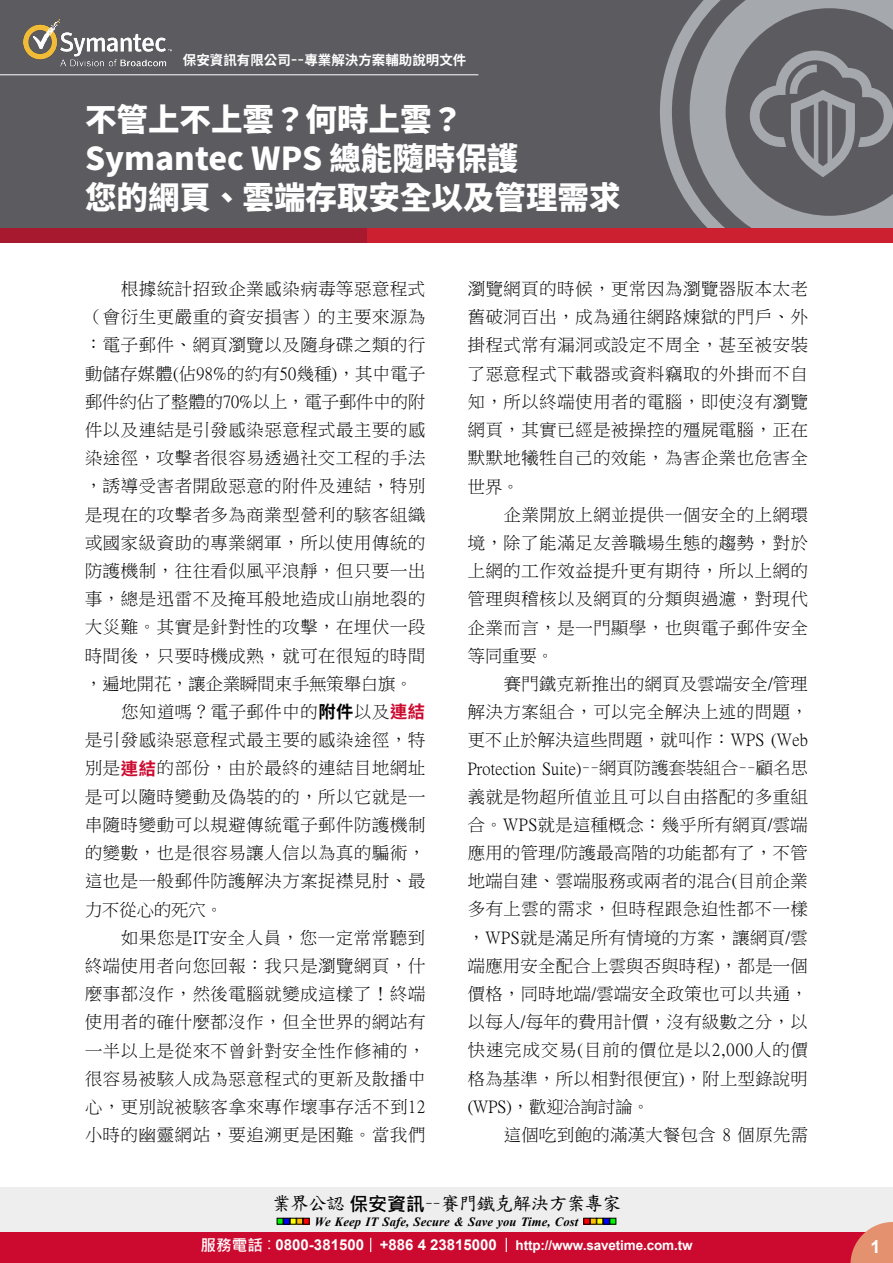
<style>
.page{position:relative;width:893px;height:1263px;background:#fff}
.page>*{position:absolute;margin:0;border:0;box-sizing:border-box;transform-origin:0 0}
.t1{font:800 31.5px/39px "Source Han Sans TW";color:#fff}
.t2{font:18.9px "DF Kai Shu SB Estd BF";letter-spacing:-.05em;color:#000}
.t3{font:700 18px "Arial";color:#fff}
.t4{font:17.25px/28.2px "P Ming Li U";letter-spacing:.04em;color:#000;text-align:justify}
.t5{font:17.25px "P Ming Li U";color:#000}
.t6{font:17.25px "P Ming Li U";letter-spacing:.02em;color:#000}
.t7{font:700 13.5px "Arial";letter-spacing:-.01em;color:#fff}
.t8{font:700 13.5px "Source Han Sans TW";color:#fff}
.t9{font:italic 700 12.6px "Times New Roman";letter-spacing:.005em;color:#000}
.s1{font-family:"Source Han Sans TW";font-weight:700}
.s2{font-family:"Source Han Sans TW";font-weight:700;color:#cc0a2f}
.s3{font-family:"Microsoft Jheng Hei";font-weight:700}
.s4{font-family:"Microsoft Jheng Hei";font-size:15.6px}
.s5{font-family:"Microsoft Jheng Hei";font-weight:400;font-size:15.6px}
.s6{font-size:15px}
</style>
<div class="page">
<div style="left:0;top:1187px;width:893px;height:49px;background:#eee"></div>
<svg style="left:277px;top:1218px;width:32px;height:6px"></svg>
<svg style="left:584px;top:1218px;width:32px;height:6px"></svg>
<div style="left:0;top:1232px;width:893px;height:31px;background:#cc0a2f"></div>
<svg style="left:850px;top:1222px;width:43px;height:41px"></svg>
<svg style="left:370px;top:1238px;width:1px;height:14px"></svg>
<svg style="left:506px;top:1238px;width:1px;height:14px"></svg>
<div style="left:0;top:0;width:893px;height:228px;background:#5c5b60"></div>
<svg style="left:660px;top:17px;width:30px;height:226px"></svg>
<svg style="left:690px;top:0;width:203px;height:243px"></svg>
<div style="left:696px;top:228px;width:197px;height:61px;background:#fff"></div>
<div style="left:0;top:228px;width:406px;height:14px;background:#a6192e"></div>
<div style="left:367px;top:228px;width:526px;height:14px;background:#cc2031"></div>
<hr style="left:0;top:74px;width:478px;height:1px;background:#fff">
<img style="left:23px;top:20px;width:148px;height:47px">
<svg style="left:750px;top:51px;width:143px;height:126px"></svg>
<p class="t8" style="left:183px;top:52px;width:285px">保安資訊有限公司－－專業解決方案輔助說明文件</p>
<h1 class="t1" style="left:85px;top:101px;width:537px">不管上不上雲？何時上雲？<br>Symantec WPS 總能隨時保護<br>您的網頁、雲端存取安全以及管理需求</h1>
<p class="t4" style="left:121px;top:275px;width:306px">根據統計招致企業感染病毒等惡意程式</p>
<p class="t4" style="left:85px;top:303px;width:342px">（會衍生更嚴重的資安損害）的主要來源為</p>
<p class="t4" style="left:85px;top:331px;width:342px">：電子郵件、網頁瀏覽以及隨身碟之類的行</p>
<p class="t6" style="left:85px;top:365px;width:342px">動儲存媒體(佔98%的約有50幾種)，其中電子</p>
<p class="t5" style="left:85px;top:393px;width:342px">郵件約佔了整體的70%以上，電子郵件中的附</p>
<p class="t4" style="left:85px;top:416px;width:342px">件以及連結是引發感染惡意程式最主要的感</p>
<p class="t4" style="left:85px;top:444px;width:342px">染途徑，攻擊者很容易透過社交工程的手法</p>
<p class="t4" style="left:85px;top:472px;width:342px">，誘導受害者開啟惡意的附件及連結，特別</p>
<p class="t4" style="left:85px;top:500px;width:342px">是現在的攻擊者多為商業型營利的駭客組織</p>
<p class="t4" style="left:85px;top:528px;width:342px">或國家級資助的專業網軍，所以使用傳統的</p>
<p class="t4" style="left:85px;top:557px;width:342px">防護機制，往往看似風平浪靜，但只要一出</p>
<p class="t4" style="left:85px;top:585px;width:342px">事，總是迅雷不及掩耳般地造成山崩地裂的</p>
<p class="t4" style="left:85px;top:613px;width:342px">大災難。其實是針對性的攻擊，在埋伏一段</p>
<p class="t4" style="left:85px;top:641px;width:342px">時間後，只要時機成熟，就可在很短的時間</p>
<p class="t5" style="left:85px;top:675px;width:329px">，遍地開花，讓企業瞬間束手無策舉白旗。</p>
<p class="t4" style="left:121px;top:698px;width:306px">您知道嗎？電子郵件中的<span class="s1">附件</span>以及<span class="s2">連結</span></p>
<p class="t4" style="left:85px;top:726px;width:342px">是引發感染惡意程式最主要的感染途徑，特</p>
<p class="t4" style="left:85px;top:754px;width:342px">別是<span class="s2">連結</span>的部份，由於最終的連結目地網址</p>
<p class="t4" style="left:85px;top:782px;width:342px">是可以隨時變動及偽裝的的，所以它就是一</p>
<p class="t4" style="left:85px;top:810px;width:342px">串隨時變動可以規避傳統電子郵件防護機制</p>
<p class="t4" style="left:85px;top:839px;width:342px">的變數，也是很容易讓人信以為真的騙術，</p>
<p class="t4" style="left:85px;top:867px;width:342px">這也是一般郵件防護解決方案捉襟見肘、最</p>
<p class="t5" style="left:85px;top:901px;width:140px">力不從心的死穴。</p>
<p class="t4" style="left:121px;top:923px;width:305px">如果您是IT安全人員，您一定常常聽到</p>
<p class="t4" style="left:85px;top:952px;width:342px">終端使用者向您回報：我只是瀏覽網頁，什</p>
<p class="t4" style="left:85px;top:980px;width:342px">麼事都沒作，然後電腦就變成這樣了！終端</p>
<p class="t4" style="left:85px;top:1008px;width:342px">使用者的確什麼都沒作，但全世界的網站有</p>
<p class="t4" style="left:85px;top:1036px;width:342px">一半以上是從來不曾針對安全性作修補的，</p>
<p class="t4" style="left:85px;top:1064px;width:342px">很容易被駭人成為惡意程式的更新及散播中</p>
<p class="t4" style="left:85px;top:1093px;width:342px">心，更別說被駭客拿來專作壞事存活不到12</p>
<p class="t4" style="left:85px;top:1121px;width:342px">小時的幽靈網站，要追溯更是困難。當我們</p>
<p class="t4" style="left:468px;top:275px;width:342px">瀏覽網頁的時候，更常因為瀏覽器版本太老舊破洞百出，成為通往網路煉獄的門戶、外掛程式常有漏洞或設定不周全，甚至被安裝了惡意程式下載器或資料竊取的外掛而不自知，所以終端使用者的電腦，即使沒有瀏覽網頁，其實已經是被操控的殭屍電腦，正在默默地犧牲自己的效能，為害企業也危害全世界。</p>
<p class="t4" style="left:468px;top:500px;width:342px;text-indent:36px">企業開放上網並提供一個安全的上網環境，除了能滿足友善職場生態的趨勢，對於上網的工作效益提升更有期待，所以上網的管理與稽核以及網頁的分類與過濾，對現代企業而言，是一門顯學，也與電子郵件安全等同重要。</p>
<p class="t4" style="left:468px;top:670px;width:342px;text-indent:36px">賽門鐵克新推出的網頁及雲端安全/管理解決方案組合，可以完全解決上述的問題，更不止於解決這些問題，就叫作：WPS (Web Protection Suite)－－網頁防護套裝組合－－顧名思義就是物超所值並且可以自由搭配的多重組合。WPS就是這種概念：幾乎所有網頁/雲端應用的管理/防護最高階的功能都有了，不管地端自建、雲端服務或兩者的混合(目前企業多有上雲的需求，但時程跟急迫性都不一樣，WPS就是滿足所有情境的方案，讓網頁/雲端應用安全配合上雲與否與時程)，都是一個價格，同時地端/雲端安全政策也可以共通，以每人/每年的費用計價，沒有級數之分，以快速完成交易(目前的價位是以2,000人的價格為基準，所以相對很便宜)，附上型錄說明(WPS)，歡迎洽詢討論。</p>
<p class="t4" style="left:504px;top:1121px;width:306px">這個吃到飽的滿漢大餐包含 8 個原先需</p>
<p class="t2" style="left:272px;top:1194px;width:351px">業界公認<span class="s3">保安資訊</span>－－賽門鐵克解決方案專家</p>
<p class="t9" style="left:315px;top:1212px;width:265px">We Keep IT Safe, Secure &amp; Save you Time, Cost</p>
<p class="t7" style="left:200px;top:1235px;width:494px"><span class="s4">服務電話</span><span class="s5">：</span><span class="s6">0800-381500 +886 4 23815000</span> http://www.savetime.com.tw</p>
<p class="t3" style="left:870px;top:1234px;width:12px">1</p>
</div>
